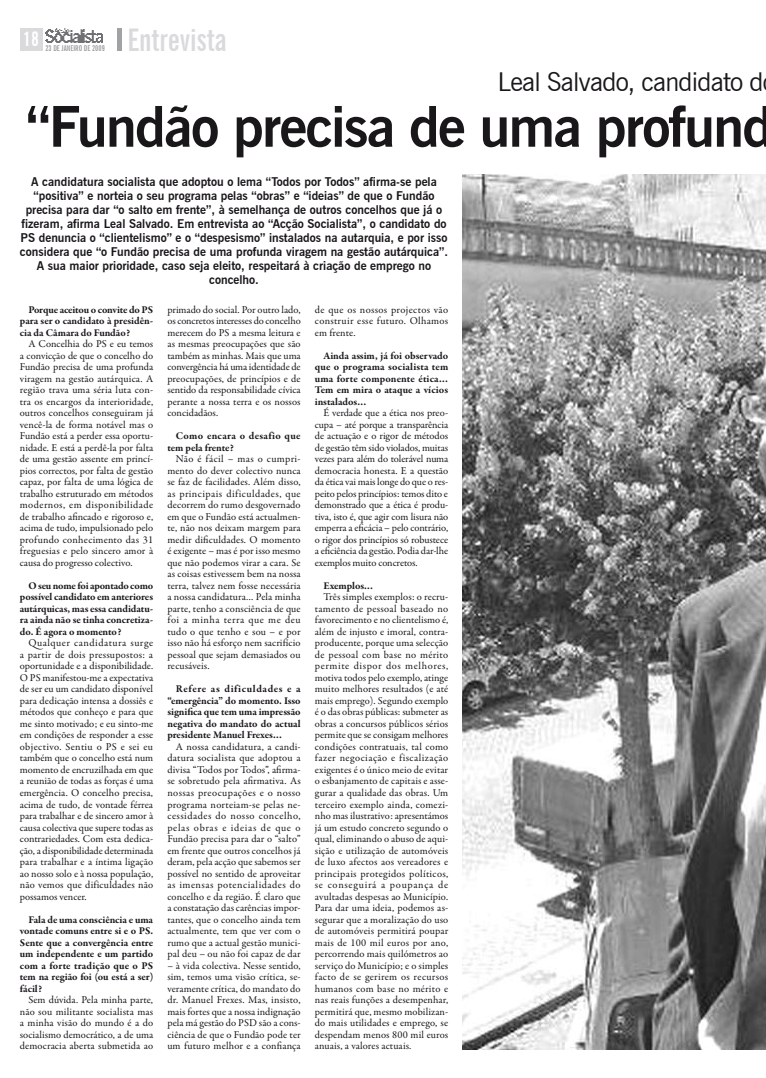
<style>
.page{position:relative;width:766px;height:1078px;background:#fff}
.page>*{position:absolute;margin:0;border:0;box-sizing:border-box;transform-origin:0 0}
.t1{font:700 56px "News Gothic BT";letter-spacing:-.03em;color:#1a171b}
.t2{font:700 extra-condensed 31.2px "News Gothic BT";color:#d9dadb}
.t3{font:26px "News Gothic BT";letter-spacing:-.03em;color:#1a171b}
.t4{font:700 extra-condensed 20px "News Gothic BT";color:#fff}
.t5{font:700 12px/14px "News Gothic BT";color:#1a171b;text-align:center}
.t6{font:10.5px/11.5px "Garamond Premr Pro";letter-spacing:.005em;color:#1a171b;text-align:justify}
.t7{font:700 10.5px/11.5px "Garamond Premr Pro";color:#1a171b;text-align:justify}
.t8{font:700 10.5px/11.5px "Garamond Premr Pro";letter-spacing:.025em;color:#1a171b}
.t9{font:700 extra-condensed 8px "News Gothic BT";color:#9c9d9f}
</style>
<div class="page">
<div style="left:20px;top:28px;width:23px;height:23px;background:#d9dadb"></div>
<img style="left:45px;top:28px;width:57px;height:14px">
<hr style="left:117px;top:28px;width:4px;height:23px;background:#a1a2a4">
<img style="left:462px;top:174px;width:303px;height:874px">
<h3 class="t4" style="left:23px;top:26px;width:15px">18</h3>
<h2 class="t2" style="left:127px;top:21px;width:101px">Entrevista</h2>
<p class="t9" style="left:45px;top:43px;width:61px">23 DE JANEIRO DE 2009</p>
<h3 class="t3" style="left:497px;top:66px;width:267px">Leal Salvado, candidato d</h3>
<h1 class="t1" style="left:26px;top:93px;width:748px">“Fundão precisa de uma profund</h1>
<p class="t5" style="left:20px;top:175px;width:429px">A candidatura socialista que adoptou o lema “Todos por Todos” afirma-se pela “positiva” e norteia o seu programa pelas “obras” e “ideias” de que o Fundão precisa para dar “o salto em frente”, à semelhança de outros concelhos que já o fizeram, afirma Leal Salvado. Em entrevista ao “Acção Socialista”, o candidato do PS denuncia o “clientelismo” e o “despesismo” instalados na autarquia, e por isso considera que “o Fundão precisa de uma profunda viragem na gestão autárquica”.<br>A sua maior prioridade, caso seja eleito, respeitará à criação de emprego no concelho.</p>
<p class="t7" style="left:20px;top:303px;width:135px;text-indent:9px">Porque aceitou o convite do PS para ser o candidato à presidên&shy;cia da Câmara do Fundão?</p>
<p class="t6" style="left:20px;top:338px;width:135px;text-indent:9px">A Concelhia do PS e eu temos a convicção de que o concelho do Fundão precisa de uma profunda viragem na gestão autárquica. A região trava uma séria luta con&shy;tra os encargos da interioridade, outros concelhos conseguiram já vencê-la de forma notável mas o Fundão está a perder essa oportu&shy;nidade. E está a perdê-la por falta de uma gestão assente em princí&shy;pios correctos, por falta de gestão capaz, por falta de uma lógica de trabalho estruturado em métodos modernos, em disponibilidade de trabalho afincado e rigoroso e, acima de tudo, impulsionado pelo profundo conhecimento das 31 freguesias e pelo sincero amor à causa do progresso colectivo.</p>
<p class="t7" style="left:20px;top:579px;width:135px;text-indent:9px">O seu nome foi apontado como possível candidato em anteriores autárquicas, mas essa candidatu&shy;ra ainda não se tinha concretiza&shy;do. É agora o momento?</p>
<p class="t6" style="left:20px;top:637px;width:135px;text-indent:9px">Qualquer candidatura surge a partir de dois pressupostos: a oportunidade e a disponibilidade.<br>O PS manifestou-me a expectativa de ser eu um candidato disponível para dedicação intensa a dossiês e métodos que conheço e para que me sinto motivado; e eu sinto-me em condições de responder a esse objectivo. Sentiu o PS e sei eu também que o concelho está num momento de encruzilhada em que a reunião de todas as forças é uma emergência. O concelho precisa, acima de tudo, de vontade férrea para trabalhar e de sincero amor à causa colectiva que supere todas as contrariedades. Com esta dedica&shy;ção, a disponibilidade determinada para trabalhar e a íntima ligação ao nosso solo e à nossa população, não vemos que dificuldades não possamos vencer.</p>
<p class="t7" style="left:20px;top:913px;width:135px;text-indent:9px">Fala de uma consciência e uma vontade comuns entre si e o PS.<br>Sente que a convergência entre um independente e um partido com a forte tradição que o PS tem na região foi (ou está a ser) fácil?</p>
<p class="t6" style="left:20px;top:994px;width:135px;text-indent:9px">Sem dúvida. Pela minha parte, não sou militante socialista mas a minha visão do mundo é a do socialismo democrático, a de uma democracia aberta submetida ao</p>
<p class="t6" style="left:167px;top:304px;width:135px">primado do social. Por outro lado, os concretos interesses do concelho merecem do PS a mesma leitura e as mesmas preocupações que são também as minhas. Mais que uma convergência há uma identidade de preocupações, de princípios e de sentido da responsabilidade cívica perante a nossa terra e os nossos concidadãos.</p>
<p class="t8" style="left:167px;top:430px;width:135px;text-indent:9px">Como encara o desafio que tem pela frente?</p>
<p class="t6" style="left:167px;top:453px;width:135px;text-indent:9px">Não é fácil – mas o cumpri&shy;mento do dever colectivo nunca se faz de facilidades. Além disso, as principais dificuldades, que decorrem do rumo desgovernado em que o Fundão está actualmen&shy;te, não nos deixam margem para medir dificuldades. O momento é exigente – mas é por isso mesmo que não podemos virar a cara. Se as coisas estivessem bem na nossa terra, talvez nem fosse necessária a nossa candidatura… Pela minha parte, tenho a consciência de que foi a minha terra que me deu tudo o que tenho e sou – e por isso não há esforço nem sacrifício pessoal que sejam demasiados ou recusáveis.</p>
<p class="t7" style="left:167px;top:683px;width:135px;text-indent:9px">Refere as dificuldades e a “emergência” do momento. Isso significa que tem uma impressão negativa do mandato do actual presidente Manuel Frexes…</p>
<p class="t6" style="left:167px;top:741px;width:135px;text-indent:9px">A nossa candidatura, a candi&shy;datura socialista que adoptou a divisa “Todos por Todos”, afirma&shy;se sobretudo pela afirmativa. As nossas preocupações e o nosso programa norteiam-se pelas ne&shy;cessidades do nosso concelho, pelas obras e ideias de que o Fundão precisa para dar o “salto” em frente que outros concelhos já deram, pela acção que sabemos ser possível no sentido de aproveitar as imensas potencialidades do concelho e da região. É claro que a constatação das carências impor&shy;tantes, que o concelho ainda tem actualmente, tem que ver com o rumo que a actual gestão munici&shy;pal deu – ou não foi capaz de dar</p>
<p class="t6" style="left:167px;top:959px;width:135px">– à vida colectiva. Nesse sentido, sim, temos uma visão crítica, se&shy;veramente crítica, do mandato do dr. Manuel Frexes. Mas, insisto, mais fortes que a nossa indignação pela má gestão do PSD são a cons&shy;ciência de que o Fundão pode ter um futuro melhor e a confiança</p>
<p class="t6" style="left:315px;top:304px;width:135px">de que os nossos projectos vão construir esse futuro. Olhamos em frente.</p>
<p class="t7" style="left:315px;top:349px;width:135px;text-indent:9px">Ainda assim, já foi observado que o programa socialista tem uma forte componente ética… Tem em mira o ataque a vícios instalados…</p>
<p class="t6" style="left:315px;top:407px;width:135px;text-indent:9px">É verdade que a ética nos preo&shy;cupa – até porque a transparência de actuação e o rigor de métodos de gestão têm sido violados, muitas vezes para além do tolerável numa democracia honesta. E a questão da ética vai mais longe do que o res&shy;peito pelos princípios: temos dito e demonstrado que a ética é produ&shy;tiva, isto é, que agir com lisura não emperra a eficácia – pelo contrário, o rigor dos princípios só robustece a eficiência da gestão. Podia dar-lhe exemplos muito concretos.</p>
<p class="t7" style="left:323px;top:579px;width:51px">Exemplos…</p>
<p class="t6" style="left:315px;top:591px;width:135px;text-indent:9px">Três simples exemplos: o recru&shy;tamento de pessoal baseado no favorecimento e no clientelismo é, além de injusto e imoral, contra&shy;producente, porque uma selecção de pessoal com base no mérito permite dispor dos melhores, motiva todos pelo exemplo, atinge muito melhores resultados (e até mais emprego). Segundo exemplo é o das obras públicas: submeter as obras a concursos públicos sérios permite que se consigam melhores condições contratuais, tal como fazer negociação e fiscalização exigentes é o único meio de evitar o esbanjamento de capitais e asse&shy;gurar a qualidade das obras. Um terceiro exemplo ainda, comezi&shy;nho mas ilustrativo: apresentámos já um estudo concreto segundo o qual, eliminando o abuso de aqui&shy;sição e utilização de automóveis de luxo afectos aos vereadores e principais protegidos políticos, se conseguirá a poupança de avultadas despesas ao Município.<br>Para dar uma ideia, podemos as&shy;segurar que a moralização do uso de automóveis permitirá poupar mais de 100 mil euros por ano, percorrendo mais quilómetros ao serviço do Município; e o simples facto de se gerirem os recursos humanos com base no mérito e nas reais funções a desempenhar, permitirá que, mesmo mobilizan&shy;do mais utilidades e emprego, se despendam menos 800 mil euros anuais, a valores actuais.</p>
</div>
